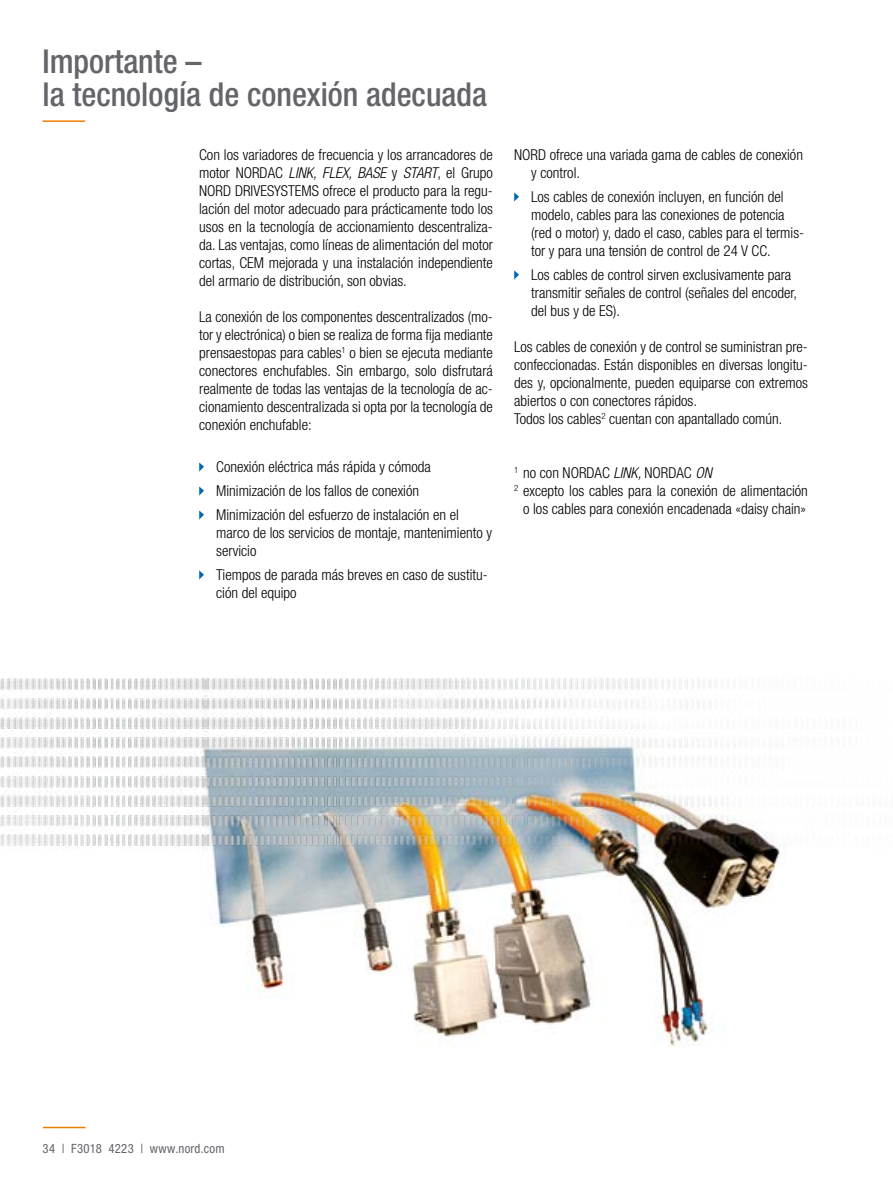
<style>
.page{position:relative;width:893px;height:1188px;background:#fff}
.page>*{position:absolute;margin:0;border:0;box-sizing:border-box;transform-origin:0 0}
.t1{font:500 condensed 33px/33px "Helvetica Neue LT Pro";color:#63656a}
.t2{font:300 condensed 15px/18px "Helvetica Neue LT Pro";color:#000}
.t3{font:condensed 12.75px "Helvetica Neue LT Pro";letter-spacing:.02em;color:#63656a}
.s1{font-style:italic}
</style>
<div class="page">
<hr style="left:43px;top:1127px;width:42px;height:1px;background:#ef7d00">
<hr style="left:43px;top:120px;width:42px;height:2px;background:#ef7d00">
<svg style="left:199px;top:462px;width:5px;height:10px"></svg>
<svg style="left:199px;top:486px;width:5px;height:10px"></svg>
<svg style="left:199px;top:510px;width:5px;height:10px"></svg>
<svg style="left:199px;top:570px;width:5px;height:10px"></svg>
<svg style="left:514px;top:192px;width:5px;height:10px"></svg>
<svg style="left:514px;top:270px;width:5px;height:10px"></svg>
<img style="left:203px;top:850px;width:577px;height:197px">
<img style="left:208px;top:678px;width:572px;height:172px">
<img style="left:0;top:678px;width:208px;height:172px">
<h1 class="t1" style="left:43px;top:44px;width:446px">Importante –<br>la tecnología de conexión adecuada</h1>
<p class="t2" style="left:199px;top:145px;width:295px;text-align:justify">Con los variadores de frecuencia y los arrancadores de motor NORDAC <span class="s1">LINK, FLEX, BASE</span> y <span class="s1">START</span>, el Grupo NORD DRIVESYSTEMS ofrece el producto para la regu&shy;lación del motor adecuado para prácticamente todo los usos en la tecnología de accionamiento descentraliza&shy;da. Las ventajas, como líneas de alimentación del motor cortas, CEM mejorada y una instalación independiente del armario de distribución, son obvias.</p>
<p class="t2" style="left:199px;top:307px;width:295px;text-align:justify">La conexión de los componentes descentralizados (mo&shy;tor y electrónica) o bien se realiza de forma fija mediante prensaestopas para cables<sup>1</sup> o bien se ejecuta mediante conectores enchufables. Sin embargo, solo disfrutará realmente de todas las ventajas de la tecnología de ac&shy;cionamiento descentralizada si opta por la tecnología de conexión enchufable:</p>
<p class="t2" style="left:216px;top:454px;width:244px;line-height:24px">Conexión eléctrica más rápida y cómoda<br>Minimización de los fallos de conexión<br>Minimización del esfuerzo de instalación en el</p>
<p class="t2" style="left:216px;top:523px;width:277px">marco de los servicios de montaje, mantenimiento y servicio</p>
<p class="t2" style="left:216px;top:565px;width:273px">Tiempos de parada más breves en caso de sustitu&shy;ción del equipo</p>
<p class="t2" style="left:531px;top:145px;width:273px;text-indent:-17px">NORD ofrece una variada gama de cables de conexión y control.</p>
<p class="t2" style="left:531px;top:187px;width:274px">Los cables de conexión incluyen, en función del modelo, cables para las conexiones de potencia (red o motor) y, dado el caso, cables para el termis&shy;tor y para una tensión de control de 24 V CC.</p>
<p class="t2" style="left:531px;top:265px;width:267px">Los cables de control sirven exclusivamente para transmitir señales de control (señales del encoder, del bus y de ES).</p>
<p class="t2" style="left:514px;top:337px;width:295px">Los cables de conexión y de control se suministran pre&shy;confeccionadas. Están disponibles en diversas longitu&shy;des y, opcionalmente, pueden equiparse con extremos abiertos o con conectores rápidos.<br>Todos los cables<sup>2</sup> cuentan con apantallado común.</p>
<p class="t2" style="left:514px;top:463px;width:199px"><sup>1</sup> no con NORDAC <span class="s1">LINK,</span> NORDAC <span class="s1">ON</span></p>
<p class="t2" style="left:514px;top:481px;width:295px"><sup>2</sup> excepto los cables para la conexión de alimentación</p>
<p class="t2" style="left:523px;top:499px;width:284px">o los cables para conexión encadenada «daisy chain»</p>
<p class="t3" style="left:43px;top:1141px;width:184px">34 | F3018 4223 | www.nord.com</p>
</div>
